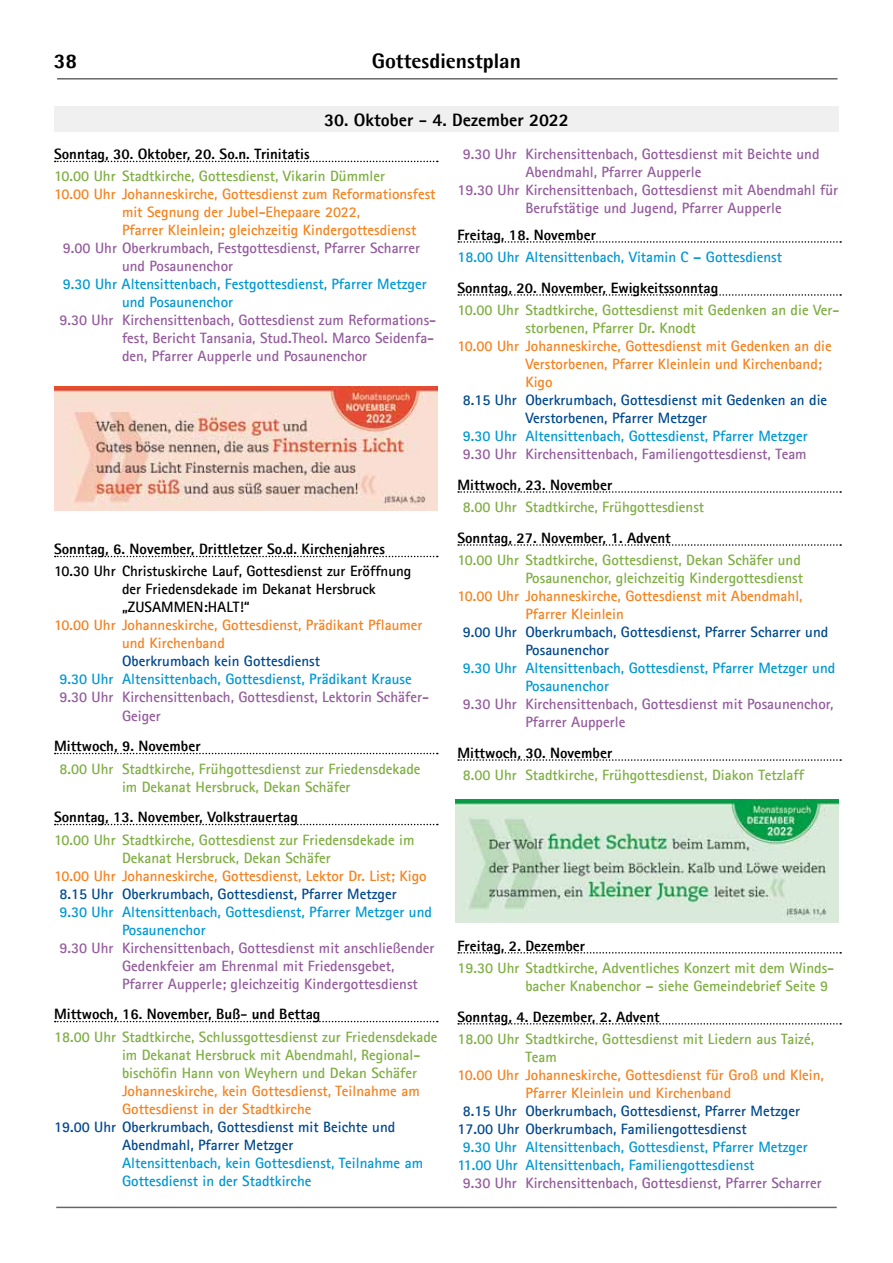
<style>
.page{position:relative;width:893px;height:1263px;background:#fff}
.page>*{position:absolute;margin:0;border:0;box-sizing:border-box;transform-origin:0 0}
.t1{font:800 21px "Agfa Rotis Semisans";color:#000}
.t2{font:800 18px "Agfa Rotis Sans Serif";color:#000}
.t3{font:700 15px/18px "Agfa Rotis Sans Serif";color:#7fae43}
.t4{font:700 15px/18px "Agfa Rotis Sans Serif";color:#945c9d}
.t5{font:700 15px/18px "Agfa Rotis Sans Serif";color:#f58220}
.t6{font:700 15px/18px "Agfa Rotis Sans Serif";color:#0098d3}
.t7{font:700 15px/18px "Agfa Rotis Sans Serif";color:#00498e}
.t8{font:800 15px "Agfa Rotis Sans Serif";color:#000}
.t9{font:700 15px/18px "Agfa Rotis Sans Serif";color:#000}
</style>
<div class="page">
<hr style="left:57px;top:78px;width:780px;height:2px;background:#000">
<hr style="left:56px;top:1207px;width:781px;height:1px;background:#000">
<div style="left:54px;top:106px;width:785px;height:26px;background:#f0f0f1"></div>
<svg style="left:55px;top:161px;width:383px;height:1px"></svg>
<svg style="left:55px;top:556px;width:383px;height:1px"></svg>
<svg style="left:55px;top:753px;width:383px;height:1px"></svg>
<svg style="left:55px;top:824px;width:383px;height:1px"></svg>
<svg style="left:55px;top:1021px;width:383px;height:1px"></svg>
<svg style="left:458px;top:241px;width:383px;height:2px"></svg>
<svg style="left:458px;top:294px;width:383px;height:2px"></svg>
<svg style="left:458px;top:491px;width:383px;height:2px"></svg>
<svg style="left:458px;top:544px;width:383px;height:2px"></svg>
<svg style="left:458px;top:759px;width:383px;height:2px"></svg>
<svg style="left:458px;top:952px;width:383px;height:1px"></svg>
<svg style="left:458px;top:1023px;width:383px;height:1px"></svg>
<img style="left:455px;top:799px;width:384px;height:124px">
<img style="left:54px;top:387px;width:383px;height:123px">
<h1 class="t1" style="left:54px;top:48px;width:25px">38</h1>
<h1 class="t1" style="left:372px;top:48px;width:151px">Gottesdienstplan</h1>
<p class="t2" style="left:324px;top:109px;width:246px">30. Oktober - 4. Dezember 2022</p>
<p class="t8" style="left:54px;top:145px;width:257px">Sonntag, 30. Oktober, 20. So.n. Trinitatis</p>
<p class="t3" style="left:54px;top:167px;width:333px">10.00 Uhr Stadtkirche, Gottesdienst, Vikarin Dümmler</p>
<p class="t5" style="left:122px;top:185px;width:315px;text-indent:-68px">10.00 Uhr Johanneskirche, Gottesdienst zum Reformationsfest mit Segnung der Jubel-Ehepaare 2022,<br>Pfarrer Kleinlein; gleichzeitig Kindergottesdienst</p>
<p class="t4" style="left:122px;top:239px;width:300px;text-indent:-59px">9.00 Uhr Oberkrumbach, Festgottesdienst, Pfarrer Scharrer und Posaunenchor</p>
<p class="t6" style="left:122px;top:275px;width:306px;text-indent:-59px">9.30 Uhr Altensittenbach, Festgottesdienst, Pfarrer Metzger und Posaunenchor</p>
<p class="t4" style="left:122px;top:311px;width:316px;text-indent:-63px">9.30 Uhr Kirchensittenbach, Gottesdienst zum Reformations&shy;fest, Bericht Tansania, Stud.Theol. Marco Seidenfa&shy;den, Pfarrer Aupperle und Posaunenchor</p>
<p class="t8" style="left:54px;top:540px;width:333px">Sonntag, 6. November, Drittletzer So.d. Kirchenjahres</p>
<p class="t9" style="left:122px;top:562px;width:291px;text-indent:-68px">10.30 Uhr Christuskirche Lauf, Gottesdienst zur Eröffnung der Friedensdekade im Dekanat Hersbruck „ZUSAMMEN:HALT!“</p>
<p class="t5" style="left:122px;top:616px;width:302px;text-indent:-68px">10.00 Uhr Johanneskirche, Gottesdienst, Prädikant Pflaumer und Kirchenband</p>
<p class="t7" style="left:122px;top:652px;width:199px">Oberkrumbach kein Gottesdienst</p>
<p class="t6" style="left:59px;top:670px;width:354px">9.30 Uhr Altensittenbach, Gottesdienst, Prädikant Krause</p>
<p class="t4" style="left:122px;top:688px;width:308px;text-indent:-63px">9.30 Uhr Kirchensittenbach, Gottesdienst, Lektorin Schäfer-<br>Geiger</p>
<p class="t8" style="left:54px;top:737px;width:148px">Mittwoch, 9. November</p>
<p class="t3" style="left:59px;top:759px;width:363px;text-align:center">8.00 Uhr Stadtkirche, Frühgottesdienst zur Friedensdekade im Dekanat Hersbruck, Dekan Schäfer</p>
<p class="t8" style="left:54px;top:808px;width:245px">Sonntag, 13. November, Volkstrauertag</p>
<p class="t3" style="left:122px;top:830px;width:294px;text-indent:-68px">10.00 Uhr Stadtkirche, Gottesdienst zur Friedensdekade im<br>Dekanat Hersbruck, Dekan Schäfer</p>
<p class="t5" style="left:54px;top:866px;width:374px">10.00 Uhr Johanneskirche, Gottesdienst, Lektor Dr. List; Kigo</p>
<p class="t7" style="left:59px;top:884px;width:339px">8.15 Uhr Oberkrumbach, Gottesdienst, Pfarrer Metzger</p>
<p class="t6" style="left:122px;top:902px;width:311px;text-indent:-63px">9.30 Uhr Altensittenbach, Gottesdienst, Pfarrer Metzger und<br>Posaunenchor</p>
<p class="t4" style="left:122px;top:938px;width:314px;text-indent:-63px">9.30 Uhr Kirchensittenbach, Gottesdienst mit anschließender<br>Gedenkfeier am Ehrenmal mit Friedensgebet,<br>Pfarrer Aupperle; gleichzeitig Kindergottesdienst</p>
<p class="t8" style="left:54px;top:1005px;width:268px">Mittwoch, 16. November, Buß- und Bettag</p>
<p class="t3" style="left:122px;top:1027px;width:317px;text-indent:-68px">18.00 Uhr Stadtkirche, Schlussgottesdienst zur Friedensdekade im Dekanat Hersbruck mit Abendmahl, Regional&shy;bischöfin Hann von Weyhern und Dekan Schäfer</p>
<p class="t5" style="left:122px;top:1081px;width:299px">Johanneskirche, kein Gottesdienst, Teilnahme am<br>Gottesdienst in der Stadtkirche</p>
<p class="t7" style="left:122px;top:1117px;width:275px;text-indent:-68px">19.00 Uhr Oberkrumbach, Gottesdienst mit Beichte und<br>Abendmahl, Pfarrer Metzger</p>
<p class="t6" style="left:122px;top:1153px;width:303px">Altensittenbach, kein Gottesdienst, Teilnahme am<br>Gottesdienst in der Stadtkirche</p>
<p class="t4" style="left:463px;top:145px;width:358px">9.30 Uhr Kirchensittenbach, Gottesdienst mit Beichte und</p>
<p class="t4" style="left:525px;top:163px;width:178px">Abendmahl, Pfarrer Aupperle</p>
<p class="t4" style="left:457px;top:181px;width:382px">19.30 Uhr Kirchensittenbach, Gottesdienst mit Abendmahl für</p>
<p class="t4" style="left:525px;top:199px;width:258px">Berufstätige und Jugend, Pfarrer Aupperle</p>
<p class="t8" style="left:457px;top:225px;width:140px">Freitag, 18. November</p>
<p class="t6" style="left:457px;top:248px;width:326px">18.00 Uhr Altensittenbach, Vitamin C – Gottesdienst</p>
<p class="t8" style="left:457px;top:278px;width:262px">Sonntag, 20. November, Ewigkeitssonntag</p>
<p class="t3" style="left:525px;top:301px;width:316px;text-indent:-68px">10.00 Uhr Stadtkirche, Gottesdienst mit Gedenken an die Ver&shy;storbenen, Pfarrer Dr. Knodt</p>
<p class="t5" style="left:525px;top:337px;width:308px;text-indent:-68px">10.00 Uhr Johanneskirche, Gottesdienst mit Gedenken an die<br>Verstorbenen, Pfarrer Kleinlein und Kirchenband;<br>Kigo</p>
<p class="t7" style="left:525px;top:391px;width:303px;text-indent:-63px">8.15 Uhr Oberkrumbach, Gottesdienst mit Gedenken an die<br>Verstorbenen, Pfarrer Metzger</p>
<p class="t6" style="left:463px;top:427px;width:347px">9.30 Uhr Altensittenbach, Gottesdienst, Pfarrer Metzger</p>
<p class="t4" style="left:463px;top:445px;width:345px">9.30 Uhr Kirchensittenbach, Familiengottesdienst, Team</p>
<p class="t8" style="left:457px;top:475px;width:156px">Mittwoch, 23. November</p>
<p class="t3" style="left:463px;top:498px;width:243px">8.00 Uhr Stadtkirche, Frühgottesdienst</p>
<p class="t8" style="left:457px;top:528px;width:215px">Sonntag, 27. November, 1. Advent</p>
<p class="t3" style="left:457px;top:551px;width:347px;text-align:right">10.00 Uhr Stadtkirche, Gottesdienst, Dekan Schäfer und<br>Posaunenchor, gleichzeitig Kindergottesdienst</p>
<p class="t5" style="left:525px;top:587px;width:279px;text-indent:-68px">10.00 Uhr Johanneskirche, Gottesdienst mit Abendmahl,<br>Pfarrer Kleinlein</p>
<p class="t7" style="left:525px;top:623px;width:304px;text-indent:-63px">9.00 Uhr Oberkrumbach, Gottesdienst, Pfarrer Scharrer und<br>Posaunenchor</p>
<p class="t6" style="left:525px;top:659px;width:311px;text-indent:-63px">9.30 Uhr Altensittenbach, Gottesdienst, Pfarrer Metzger und<br>Posaunenchor</p>
<p class="t4" style="left:525px;top:695px;width:309px;text-indent:-63px">9.30 Uhr Kirchensittenbach, Gottesdienst mit Posaunenchor,<br>Pfarrer Aupperle</p>
<p class="t8" style="left:457px;top:743px;width:156px">Mittwoch, 30. November</p>
<p class="t3" style="left:463px;top:766px;width:343px">8.00 Uhr Stadtkirche, Frühgottesdienst, Diakon Tetzlaff</p>
<p class="t8" style="left:457px;top:936px;width:129px">Freitag, 2. Dezember</p>
<p class="t3" style="left:525px;top:958px;width:310px;text-indent:-68px">19.30 Uhr Stadtkirche, Adventliches Konzert mit dem Winds&shy;bacher Knabenchor – siehe Gemeindebrief Seite 9</p>
<p class="t8" style="left:457px;top:1007px;width:204px">Sonntag, 4. Dezember, 2. Advent</p>
<p class="t3" style="left:525px;top:1029px;width:290px;text-indent:-68px">18.00 Uhr Stadtkirche, Gottesdienst mit Liedern aus Taizé,<br>Team</p>
<p class="t5" style="left:525px;top:1065px;width:300px;text-indent:-68px">10.00 Uhr Johanneskirche, Gottesdienst für Groß und Klein,<br>Pfarrer Kleinlein und Kirchenband</p>
<p class="t7" style="left:457px;top:1101px;width:344px;text-indent:5px">8.15 Uhr Oberkrumbach, Gottesdienst, Pfarrer Metzger<br>17.00 Uhr Oberkrumbach, Familiengottesdienst</p>
<p class="t6" style="left:457px;top:1137px;width:352px;text-indent:5px">9.30 Uhr Altensittenbach, Gottesdienst, Pfarrer Metzger<br>11.00 Uhr Altensittenbach, Familiengottesdienst</p>
<p class="t4" style="left:463px;top:1173px;width:360px">9.30 Uhr Kirchensittenbach, Gottesdienst, Pfarrer Scharrer</p>
</div>
